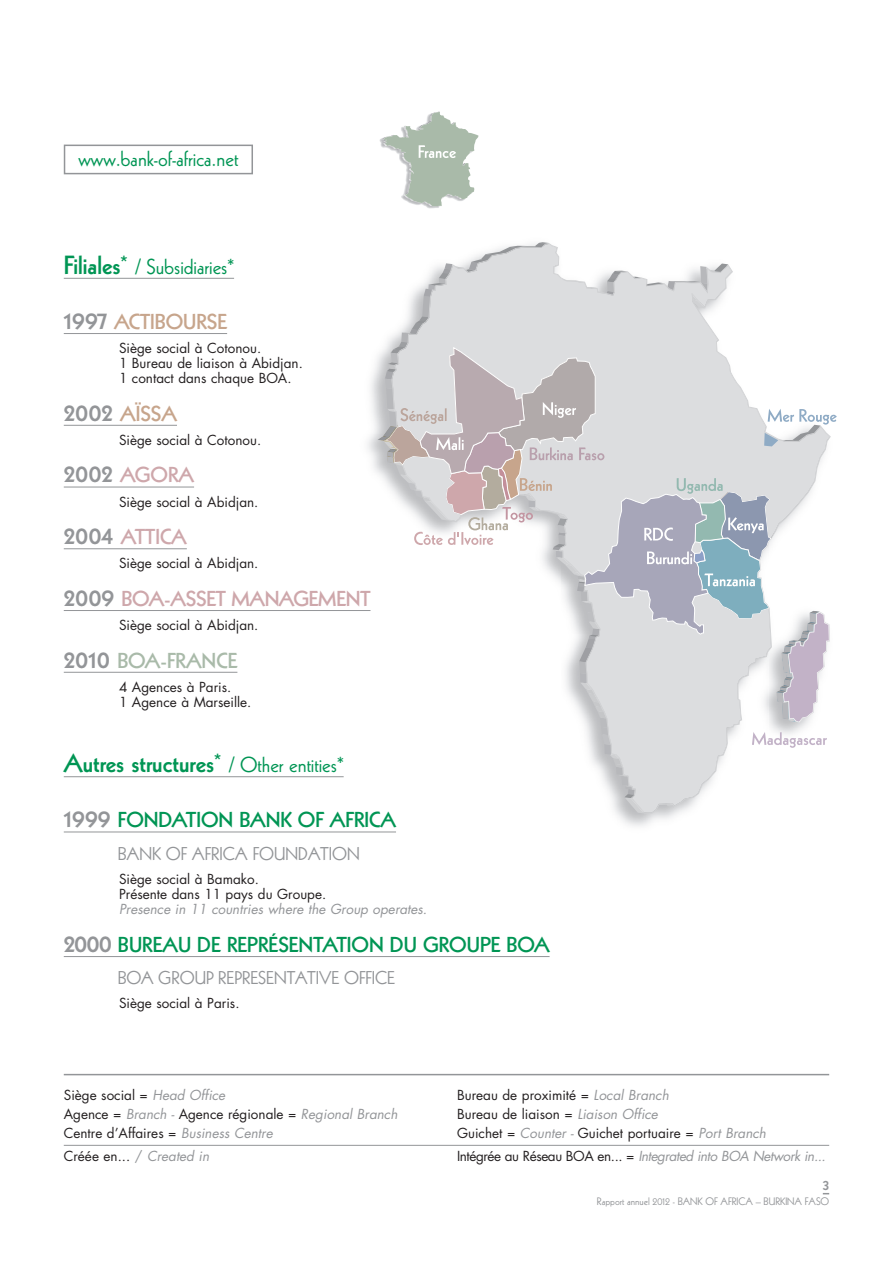
<style>
.page{position:relative;width:893px;height:1263px;background:#fff}
.page>*{position:absolute;margin:0;border:0;box-sizing:border-box;transform-origin:0 0}
.t1{font:800 25.5px "Kabel";color:#009554}
.t2{font:800 21px "Kabel";color:#009554}
.t3{font:21px "Kabel";color:#009554}
.t4{font:800 21px "Kabel";letter-spacing:-.01em;color:#cea7ab}
.t5{font:800 21px "Kabel";color:#c7a58c}
.t6{font:800 21px "Kabel";color:#a9baa9}
.t7{font:18px "Kabel";color:#939598}
.t8{font:800 15px "Kabel";color:#939598}
.t9{font:13.5px/15px "Futura";color:#231f20}
.t10{font:italic 13.5px "Futura";letter-spacing:-.03em;color:#939598}
.t11{font:italic 13.5px "Futura";color:#939598}
.t12{font:10.5px "Kabel";color:#939598}
.s1{font-weight:800;font-size:25.5px}
.s2{font-size:25.5px;color:#939598}
.s3{font-weight:400;font-size:21px}
.s4{font-style:italic;color:#939598}
.s5{color:#939598}
.s6{font-style:normal;color:#231f20}
</style>
<div class="page">
<svg style="left:378px;top:242px;width:459px;height:571px"></svg>
<hr style="left:64px;top:776px;width:280px;height:1px;background:#939598">
<hr style="left:64px;top:832px;width:332px;height:1px;background:#939598">
<hr style="left:64px;top:956px;width:486px;height:1px;background:#939598">
<hr style="left:64px;top:278px;width:170px;height:1px;background:#939598">
<hr style="left:64px;top:333px;width:163px;height:1px;background:#939598">
<hr style="left:64px;top:425px;width:113px;height:1px;background:#939598">
<hr style="left:64px;top:487px;width:130px;height:1px;background:#939598">
<hr style="left:64px;top:548px;width:123px;height:1px;background:#939598">
<hr style="left:64px;top:610px;width:306px;height:1px;background:#939598">
<hr style="left:64px;top:672px;width:173px;height:1px;background:#939598">
<svg style="left:382px;top:112px;width:96px;height:95px"></svg>
<div style="left:64px;top:145px;width:189px;height:29px;border:2px solid #939598"></div>
<hr style="left:64px;top:1074px;width:765px;height:1px;background:#939598">
<hr style="left:64px;top:1145px;width:765px;height:1px;background:#939598">
<h2 class="t3" style="left:78px;top:150px;width:161px">www.bank-of-africa.net</h2>
<h2 class="t3" style="left:64px;top:258px;width:172px"><span class="s1">Filiales*</span> / Subsidiaries*</h2>
<h2 class="t5" style="left:64px;top:314px;width:165px"><span class="s2">1997</span> ACTIBOURSE</h2>
<p class="t9" style="left:119px;top:342px;width:185px">Siège social à Cotonou.<br>1 Bureau de liaison à Abidjan.<br>1 contact dans chaque BOA.</p>
<h2 class="t5" style="left:64px;top:405px;width:115px"><span class="s2">2002</span> AÏSSA</h2>
<p class="t9" style="left:119px;top:434px;width:144px">Siège social à Cotonou.</p>
<h2 class="t4" style="left:64px;top:467px;width:132px"><span class="s2">2002</span> AGORA</h2>
<p class="t9" style="left:119px;top:495px;width:141px">Siège social à Abidjan.</p>
<h2 class="t4" style="left:64px;top:529px;width:125px"><span class="s2">2004</span> ATTICA</h2>
<p class="t9" style="left:119px;top:557px;width:141px">Siège social à Abidjan.</p>
<h2 class="t4" style="left:64px;top:591px;width:308px"><span class="s2">2009</span> BOA-ASSET MANAGEMENT</h2>
<p class="t9" style="left:119px;top:619px;width:141px">Siège social à Abidjan.</p>
<h2 class="t6" style="left:64px;top:652px;width:175px"><span class="s2">2010</span> BOA-FRANCE</h2>
<p class="t9" style="left:119px;top:681px;width:134px">4 Agences à Paris.<br>1 Agence à Marseille.</p>
<h1 class="t1" style="left:64px;top:754px;width:281px">Autres structures* <span class="s3">/ Other entities*</span></h1>
<h2 class="t2" style="left:64px;top:812px;width:334px"><span class="s2">1999</span> FONDATION BANK OF AFRICA</h2>
<h3 class="t7" style="left:118px;top:847px;width:243px">BANK OF AFRICA FOUNDATION</h3>
<p class="t9" style="left:119px;top:873px;width:209px">Siège social à Bamako.<br>Présente dans 11 pays du Groupe.</p>
<p class="t11" style="left:119px;top:903px;width:310px">Presence in 11 countries where the Group operates.</p>
<h2 class="t2" style="left:64px;top:937px;width:487px"><span class="s2">2000</span> BUREAU DE REPRÉSENTATION DU GROUPE BOA</h2>
<h3 class="t7" style="left:118px;top:971px;width:279px">BOA GROUP REPRESENTATIVE OFFICE</h3>
<p class="t9" style="left:119px;top:997px;width:122px">Siège social à Paris.</p>
<p class="t9" style="left:64px;top:1086px;width:335px;line-height:19px">Siège social = <span class="s4">Head Office<br></span>Agence = <span class="s4">Branch -</span> Agence régionale = <span class="s4">Regional Branch<br></span>Centre d’Affaires = <span class="s4">Business Centre</span></p>
<p class="t9" style="left:64px;top:1150px;width:147px">Créée en... <span class="s5">/</span> <span class="s4">Created in</span></p>
<p class="t9" style="left:457px;top:1086px;width:310px;line-height:19px">Bureau de proximité = <span class="s4">Local Branch<br></span>Bureau de liaison = <span class="s4">Liaison Office<br></span>Guichet = <span class="s4">Counter -</span> Guichet portuaire = <span class="s4">Port Branch</span></p>
<p class="t10" style="left:457px;top:1150px;width:370px"><span class="s6">Intégrée au Réseau BOA en... =</span> Integrated into BOA Network in...</p>
<p class="t8" style="left:823px;top:1179px;width:8px">3</p>
<p class="t12" style="left:597px;top:1198px;width:234px">Rapport annuel 2012 - BANK OF AFRICA – BURKINA FASO</p>
</div>
